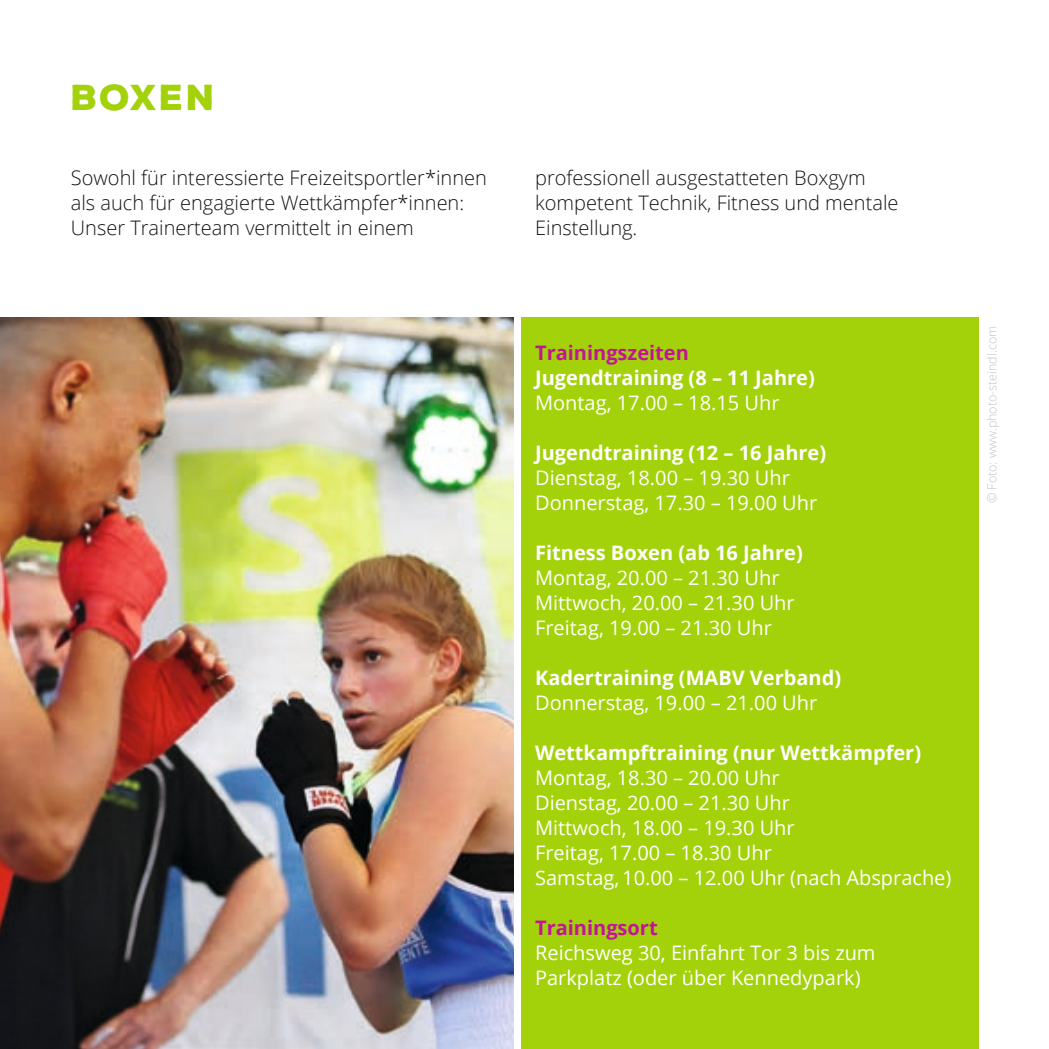
<style>
.page{position:relative;width:1049px;height:1049px;background:#fff}
.page>*{position:absolute;margin:0;border:0;box-sizing:border-box;transform-origin:0 0}
.t1{font:900 35px "Nexa Rust Sans";letter-spacing:.05em;color:#a3d20b}
.t2{font:20px/25px "Open Sans";color:#fff}
.t3{font:300 20px/25px "Open Sans";color:#131413}
.t4{font:700 20px "Open Sans";color:#fff}
.t5{font:700 20px "Open Sans";color:#c31498}
.t6{font:300 12.5px "Open Sans";color:#c4c5c5}
</style>
<div class="page">
<img style="left:0;top:317px;width:514px;height:732px">
<div style="left:521px;top:317px;width:457px;height:732px;background:#a3d20b"></div>
<h1 class="t1" style="left:71px;top:74px;width:146px">BOXEN</h1>
<p class="t3" style="left:71px;top:165px;width:418px">Sowohl für interessierte Freizeitsportler*innen als auch für engagierte Wettkämpfer*innen:<br>Unser Trainerteam vermittelt in einem</p>
<p class="t3" style="left:535px;top:165px;width:365px">professionell ausgestatteten Boxgym kompetent Technik, Fitness und mentale<br>Einstellung.</p>
<p class="t5" style="left:535px;top:339px;width:155px">Trainingszeiten</p>
<p class="t4" style="left:535px;top:364px;width:281px">Jugendtraining (8 – 11 Jahre)</p>
<p class="t2" style="left:535px;top:390px;width:246px">Montag, 17.00 – 18.15 Uhr</p>
<p class="t4" style="left:535px;top:439px;width:293px">Jugendtraining (12 – 16 Jahre)</p>
<p class="t2" style="left:535px;top:465px;width:284px">Dienstag, 18.00 – 19.30 Uhr<br>Donnerstag, 17.30 – 19.00 Uhr</p>
<p class="t4" style="left:535px;top:539px;width:269px">Fitness Boxen (ab 16 Jahre)</p>
<p class="t2" style="left:535px;top:565px;width:261px">Montag, 20.00 – 21.30 Uhr<br>Mittwoch, 20.00 – 21.30 Uhr<br>Freitag, 19.00 – 21.30 Uhr</p>
<p class="t4" style="left:535px;top:664px;width:308px">Kadertraining (MABV Verband)</p>
<p class="t2" style="left:535px;top:690px;width:284px">Donnerstag, 19.00 – 21.00 Uhr</p>
<p class="t4" style="left:535px;top:739px;width:387px">Wettkampftraining (nur Wettkämpfer)</p>
<p class="t2" style="left:535px;top:765px;width:418px">Montag, 18.30 – 20.00 Uhr<br>Dienstag, 20.00 – 21.30 Uhr<br>Mittwoch, 18.00 – 19.30 Uhr<br>Freitag, 17.00 – 18.30 Uhr<br>Samstag, 10.00 – 12.00 Uhr (nach Absprache)</p>
<p class="t5" style="left:535px;top:914px;width:124px">Trainingsort</p>
<p class="t2" style="left:535px;top:940px;width:342px">Reichsweg 30, Einfahrt Tor 3 bis zum<br>Parkplatz (oder über Kennedypark)</p>
<p class="t6" style="left:983px;top:503px;width:179px;rotate:-90deg">© Foto: www.photo-steindl.com</p>
</div>
